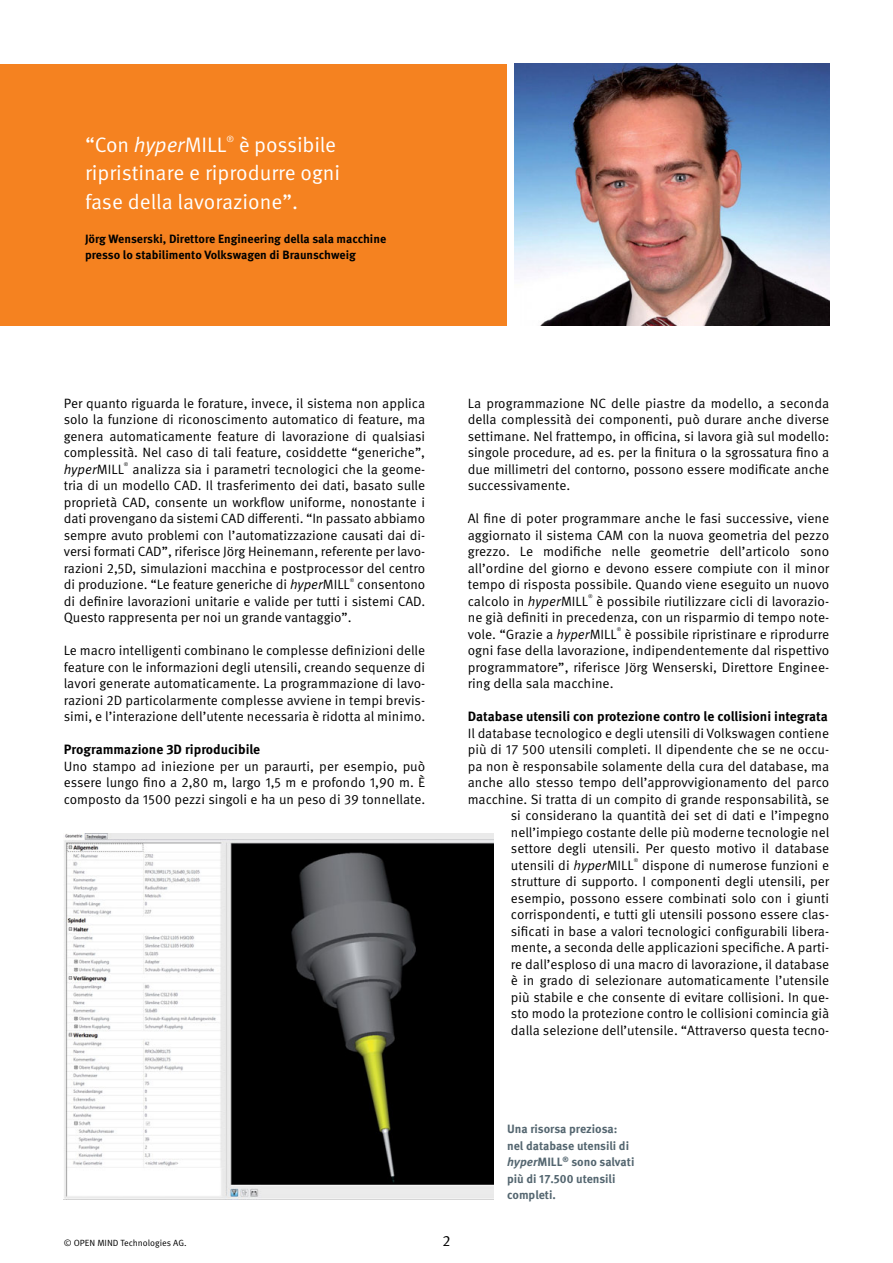
<style>
.page{position:relative;width:893px;height:1263px;background:#fff}
.page>*{position:absolute;margin:0;border:0;box-sizing:border-box;transform-origin:0 0}
.t1{font:21px/28.5px "Meta Pro";letter-spacing:-.005em;color:#fff}
.t2{font:15px "Meta Pro";color:#000}
.t3{font:13.5px/16.5px "Meta Pro";letter-spacing:-.005em;color:#000;text-align:justify}
.t4{font:700 13.5px "Meta Pro";color:#000}
.t5{font:700 12px/16.5px "Meta Pro";color:#000}
.t6{font:700 12px/16.5px "Meta Pro";color:#546670}
.t7{font:9px "Meta Pro";color:#000}
.t8{font:8.7px "Meta Pro";color:#fff}
.t9{font:5.25px "Meta Pro";color:#000}
.s1{font-style:italic}
</style>
<div class="page">
<img style="left:514px;top:64px;width:315px;height:261px">
<div style="left:0;top:64px;width:506px;height:261px;background:#f58220"></div>
<img style="left:64px;top:834px;width:430px;height:365px">
<h1 class="t1" style="left:85px;top:131px;width:143px">“Con <span class="s1">hyper</span>MILL</h1>
<p class="t8" style="left:226px;top:134px;width:9px">®</p>
<h1 class="t1" style="left:85px;top:131px;width:257px;text-indent:154px">è possibile ripristinare e riprodurre ogni fase della lavorazione”.</h1>
<p class="t5" style="left:85px;top:231px;width:303px">Jörg Wenserski, Direttore Engineering della sala macchine presso lo stabilimento Volkswagen di Braunschweig</p>
<p class="t3" style="left:64px;top:395px;width:363px">Per quanto riguarda le forature, invece, il sistema non applica solo la funzione di riconoscimento automatico di feature, ma genera automaticamente feature di lavorazione di qualsiasi complessità. Nel caso di tali feature, cosiddette “generiche”, <span class="s1">hyper</span>MILL</p>
<p class="t9" style="left:124px;top:461px;width:6px">®</p>
<p class="t3" style="left:64px;top:461px;width:363px;text-indent:69px">analizza sia i parametri tecnologici che la geome&shy;tria di un modello CAD. Il trasferimento dei dati, basato sulle proprietà CAD, consente un workflow uniforme, nonostante i dati provengano da sistemi CAD differenti. “In passato abbiamo sempre avuto problemi con l’automatizzazione causati dai di&shy;versi formati CAD”, riferisce Jörg Heinemann, referente per lavo&shy;razioni 2,5D, simulazioni macchina e postprocessor del centro di produzione. “Le feature generiche di <span class="s1">hyper</span>MILL</p>
<p class="t9" style="left:350px;top:577px;width:6px">®</p>
<p class="t3" style="left:64px;top:576px;width:363px;text-indent:294px">consentono di definire lavorazioni unitarie e valide per tutti i sistemi CAD.<br>Questo rappresenta per noi un grande vantaggio”.</p>
<p class="t3" style="left:64px;top:642px;width:363px">Le macro intelligenti combinano le complesse definizioni delle feature con le informazioni degli utensili, creando sequenze di lavori generate automaticamente. La programmazione di lavo&shy;razioni 2D particolarmente complesse avviene in tempi brevis&shy;simi, e l’interazione dell’utente necessaria è ridotta al minimo.</p>
<p class="t4" style="left:64px;top:741px;width:198px">Programmazione 3D riproducibile</p>
<p class="t3" style="left:64px;top:758px;width:363px">Uno stampo ad iniezione per un paraurti, per esempio, può essere lungo fino a 2,80 m, largo 1,5 m e profondo 1,90 m. È composto da 1500 pezzi singoli e ha un peso di 39 tonnellate.</p>
<p class="t3" style="left:468px;top:395px;width:363px">La programmazione NC delle piastre da modello, a seconda della complessità dei componenti, può durare anche diverse settimane. Nel frattempo, in officina, si lavora già sul modello: singole procedure, ad es. per la finitura o la sgrossatura fino a due millimetri del contorno, possono essere modificate anche successivamente.</p>
<p class="t3" style="left:468px;top:510px;width:363px">Al fine di poter programmare anche le fasi successive, viene aggiornato il sistema CAM con la nuova geometria del pezzo grezzo. Le modifiche nelle geometrie dell’articolo sono all’ordine del giorno e devono essere compiute con il minor tempo di risposta possibile. Quando viene eseguito un nuovo calcolo in <span class="s1">hyper</span>MILL</p>
<p class="t9" style="left:588px;top:593px;width:6px">®</p>
<p class="t3" style="left:468px;top:593px;width:363px;text-indent:128px">è possibile riutilizzare cicli di lavorazio&shy;ne già definiti in precedenza, con un risparmio di tempo note&shy;vole. “Grazie a <span class="s1">hyper</span>MILL</p>
<p class="t9" style="left:617px;top:626px;width:6px">®</p>
<p class="t3" style="left:468px;top:626px;width:363px;text-indent:157px">è possibile ripristinare e riprodurre ogni fase della lavorazione, indipendentemente dal rispettivo programmatore”, riferisce Jörg Wenserski, Direttore Enginee&shy;ring della sala macchine.</p>
<p class="t4" style="left:468px;top:708px;width:362px">Database utensili con protezione contro le collisioni integrata</p>
<p class="t3" style="left:468px;top:725px;width:363px">Il database tecnologico e degli utensili di Volkswagen contiene</p>
<p class="t3" style="left:468px;top:741px;width:363px">più di 17 500 utensili completi. Il dipendente che se ne occu-</p>
<p class="t3" style="left:468px;top:758px;width:363px">pa non è responsabile solamente della cura del database, ma</p>
<p class="t3" style="left:468px;top:774px;width:363px">anche allo stesso tempo dell’approvvigionamento del parco</p>
<p class="t3" style="left:468px;top:791px;width:363px">macchine. Si tratta di un compito di grande responsabilità, se</p>
<p class="t3" style="left:511px;top:807px;width:320px">si considerano la quantità dei set di dati e l’impegno</p>
<p class="t3" style="left:511px;top:824px;width:320px">nell’impiego costante delle più moderne tecnologie nel</p>
<p class="t3" style="left:511px;top:840px;width:320px">settore degli utensili. Per questo motivo il database</p>
<p class="t3" style="left:511px;top:857px;width:124px">utensili di <span class="s1">hyper</span>MILL</p>
<p class="t9" style="left:634px;top:857px;width:6px">®</p>
<p class="t3" style="left:511px;top:857px;width:320px;text-indent:131px">dispone di numerose funzioni e strutture di supporto. I componenti degli utensili, per esempio, possono essere combinati solo con i giunti corrispondenti, e tutti gli utensili possono essere clas&shy;sificati in base a valori tecnologici configurabili libera&shy;mente, a seconda delle applicazioni specifiche. A parti&shy;re dall’esploso di una macro di lavorazione, il database è in grado di selezionare automaticamente l’utensile più stabile e che consente di evitare collisioni. In que&shy;sto modo la protezione contro le collisioni comincia già dalla selezione dell’utensile. “Attraverso questa tecno-</p>
<p class="t7" style="left:64px;top:1237px;width:124px">© OPEN MIND Technologies AG.</p>
<p class="t2" style="left:442px;top:1232px;width:9px">2</p>
<p class="t6" style="left:507px;top:1121px;width:129px">Una risorsa preziosa: nel database utensili di <span class="s1">hyper</span>MILL<sup>®</sup> sono salvati più di 17.500 utensili completi.</p>
</div>
